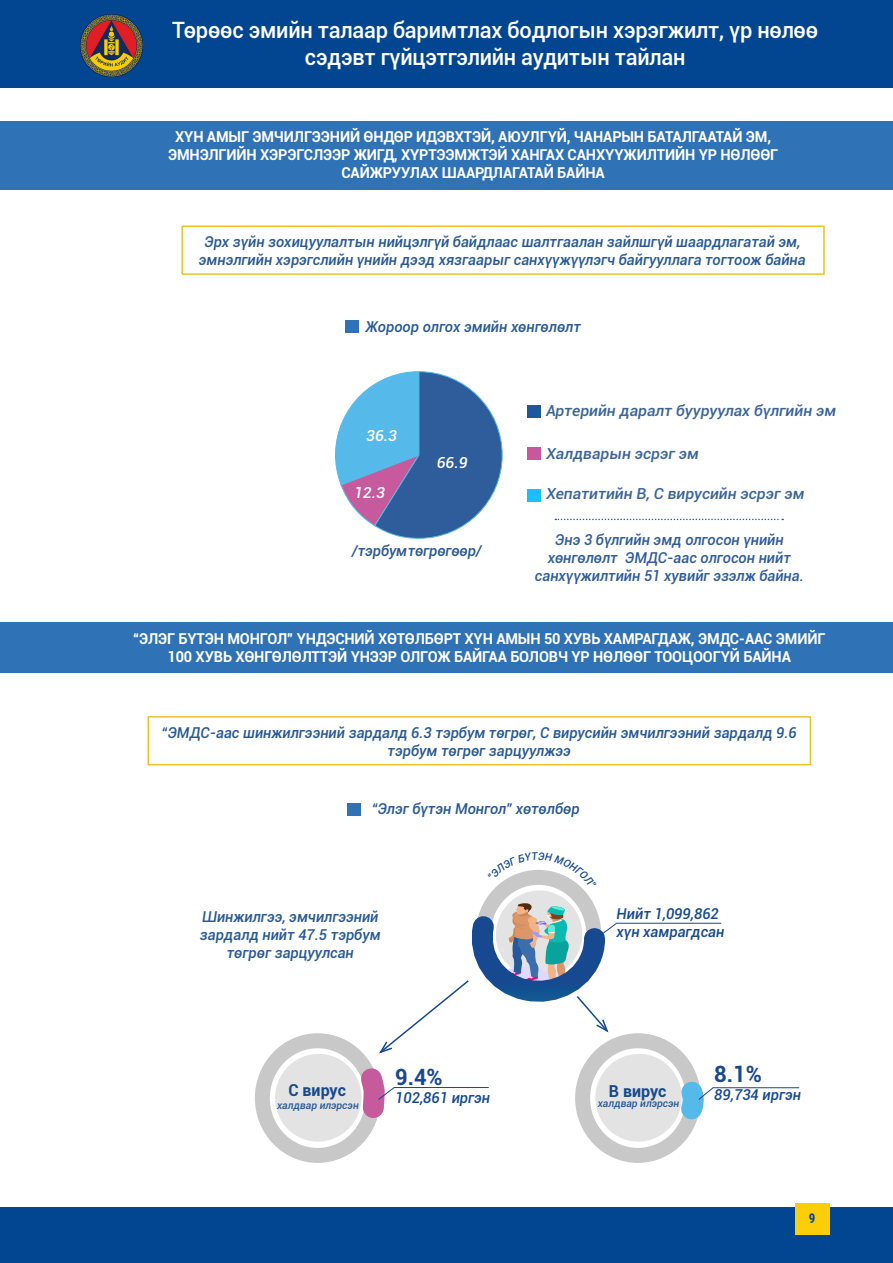
<style>
.page{position:relative;width:893px;height:1263px;background:#fff}
.page>*{position:absolute;margin:0;border:0;box-sizing:border-box;transform-origin:0 0}
.t1{font:500 22.5px/27px "Roboto";letter-spacing:-.01em;color:#fff;text-align:center}
.t2{font:700 22.5px "Roboto";color:#16498f}
.t3{font:700 16.5px "Roboto";color:#16498f}
.t4{font:italic 500 15.15px "Roboto";color:#3b649b}
.t5{font:italic 500 15.15px "Roboto";color:#fff}
.t6{font:italic 500 15px/18px "Roboto";color:#285994;text-align:center}
.t7{font:700 15px/18px "Roboto";letter-spacing:-.01em;color:#fff;text-align:center}
.t8{font:italic 500 15px/18px "Roboto";color:#2f5c9a}
.t9{font:italic 500 15px "Roboto";color:#16498f}
.t10{font:700 13.5px "Roboto Condensed";color:#024691}
.t11{font:italic 500 10.5px "Roboto";color:#285994}
</style>
<div class="page">
<div style="left:1px;top:1208px;width:892px;height:55px;background:#024691"></div>
<div style="left:795px;top:1203px;width:34px;height:32px;background:#fbce07"></div>
<div style="left:0;top:0;width:893px;height:88px;background:#024691"></div>
<img style="left:80px;top:14px;width:62px;height:62px">
<div style="left:528px;top:405px;width:13px;height:12px;background:#1b589c"></div>
<div style="left:528px;top:447px;width:13px;height:13px;background:#c7589c"></div>
<div style="left:528px;top:489px;width:13px;height:13px;background:#1bbeff"></div>
<div style="left:0;top:622px;width:893px;height:50px;background:#2f72b5"></div>
<div style="left:147px;top:716px;width:664px;height:49px;border:2px solid #e8bc0c"></div>
<div style="left:255px;top:1033px;width:125px;height:130px;border:15px solid #c2c2c2;border-radius:50%"></div>
<div style="left:575px;top:1033px;width:126px;height:130px;border:15px solid #c2c2c2;border-radius:50%"></div>
<div style="left:0;top:121px;width:893px;height:69px;background:#2f72b5"></div>
<div style="left:181px;top:225px;width:644px;height:50px;border:2px solid #e8bc0c"></div>
<svg style="left:335px;top:371px;width:168px;height:168px"></svg>
<div style="left:345px;top:320px;width:14px;height:13px;background:#2f72b5"></div>
<div style="left:348px;top:803px;width:13px;height:12px;background:#2f72b5"></div>
<svg style="left:555px;top:519px;width:228px;height:1px"></svg>
<svg style="left:271px;top:870px;width:529px;height:276px"></svg>
<h1 class="t1" style="left:172px;top:16px;width:647px">Төрөөс эмийн талаар баримтлах бодлогын хэрэгжилт, үр нөлөө сэдэвт гүйцэтгэлийн аудитын тайлан</h1>
<p class="t7" style="left:168px;top:127px;width:612px">ХҮН АМЫГ ЭМЧИЛГЭЭНИЙ ӨНДӨР ИДЭВХТЭЙ, АЮУЛГҮЙ, ЧАНАРЫН БАТАЛГААТАЙ ЭМ,<br>ЭМНЭЛГИЙН ХЭРЭГСЛЭЭР ЖИГД, ХҮРТЭЭМЖТЭЙ ХАНГАХ САНХҮҮЖИЛТИЙН ҮР НӨЛӨӨГ<br>САЙЖРУУЛАХ ШААРДЛАГАТАЙ БАЙНА</p>
<p class="t6" style="left:199px;top:232px;width:608px">Эрх зүйн зохицуулалтын нийцэлгүй байдлаас шалтгаалан зайлшгүй шаардлагатай эм, эмнэлгийн хэрэгслийн үнийн дээд хязгаарыг санхүүжүүлэгч байгууллага тогтоож байна</p>
<p class="t6" style="left:365px;top:317px;width:217px">Жороор олгох эмийн хөнгөлөлт</p>
<p class="t5" style="left:366px;top:424px;width:32px">36.3</p>
<p class="t5" style="left:354px;top:482px;width:32px">12.3</p>
<p class="t5" style="left:437px;top:452px;width:32px">66.9</p>
<p class="t6" style="left:352px;top:541px;width:131px">/тэрбумтөгрөгөөр/</p>
<p class="t4" style="left:546px;top:400px;width:292px">Артерийн даралт бууруулах бүлгийн эм</p>
<p class="t4" style="left:546px;top:442px;width:154px">Халдварын эсрэг эм</p>
<p class="t4" style="left:546px;top:483px;width:260px">Хепатитийн В С, вирусийн эсрэг эм</p>
<p class="t8" style="left:625px;top:530px;width:167px;text-indent:-70px">Энэ 3 бүлгийн эмд олгосон үнийн<br>ЭМДС-аас олгосон нийт</p>
<p class="t8" style="left:535px;top:548px;width:270px;text-indent:13px">хөнгөлөлт<br>санхүүжилтийн 51 хувийг эзэлж байна.</p>
<p class="t7" style="left:133px;top:629px;width:694px">“ЭЛЭГ БҮТЭН МОНГОЛ” ҮНДЭСНИЙ ХӨТӨЛБӨРТ ХҮН АМЫН 50 ХУВЬ ХАМРАГДАЖ, ЭМДС-ААС ЭМИЙГ<br>100 ХУВЬ ХӨНГӨЛӨЛТТЭЙ ҮНЭЭР ОЛГОЖ БАЙГАА БОЛОВЧ ҮР НӨЛӨӨГ ТООЦООГҮЙ БАЙНА</p>
<p class="t6" style="left:162px;top:723px;width:637px">“ЭМДС-аас шинжилгээний зардалд 6.3 тэрбум төгрөг С, вирусийн эмчилгээний зардалд 9.6 тэрбум төгрөг зарцуулжээ</p>
<p class="t6" style="left:372px;top:799px;width:209px">“Элэг бүтэн Монгол” хөтөлбөр</p>
<p class="t6" style="left:200px;top:907px;width:182px">Шинжилгээ, эмчилгээний зардалд нийт 47.5 тэрбум төгрөг зарцуулсан</p>
<p class="t9" style="left:617px;top:903px;width:104px">Нийт 1,099,862</p>
<p class="t9" style="left:617px;top:921px;width:109px">хүн хамрагдсан</p>
<p class="t2" style="left:395px;top:1061px;width:49px">9.4%</p>
<p class="t3" style="left:288px;top:1079px;width:59px">C вирус</p>
<p class="t9" style="left:395px;top:1086px;width:96px">102,861 иргэн</p>
<p class="t11" style="left:277px;top:1097px;width:83px">халдвар илэрсэн</p>
<p class="t3" style="left:609px;top:1079px;width:59px">B вирус</p>
<p class="t11" style="left:598px;top:1096px;width:83px">халдвар илэрсэн</p>
<p class="t2" style="left:714px;top:1058px;width:49px">8.1%</p>
<p class="t9" style="left:714px;top:1084px;width:88px">89,734 иргэн</p>
<p class="t10" style="left:809px;top:1209px;width:8px">9</p>
</div>
